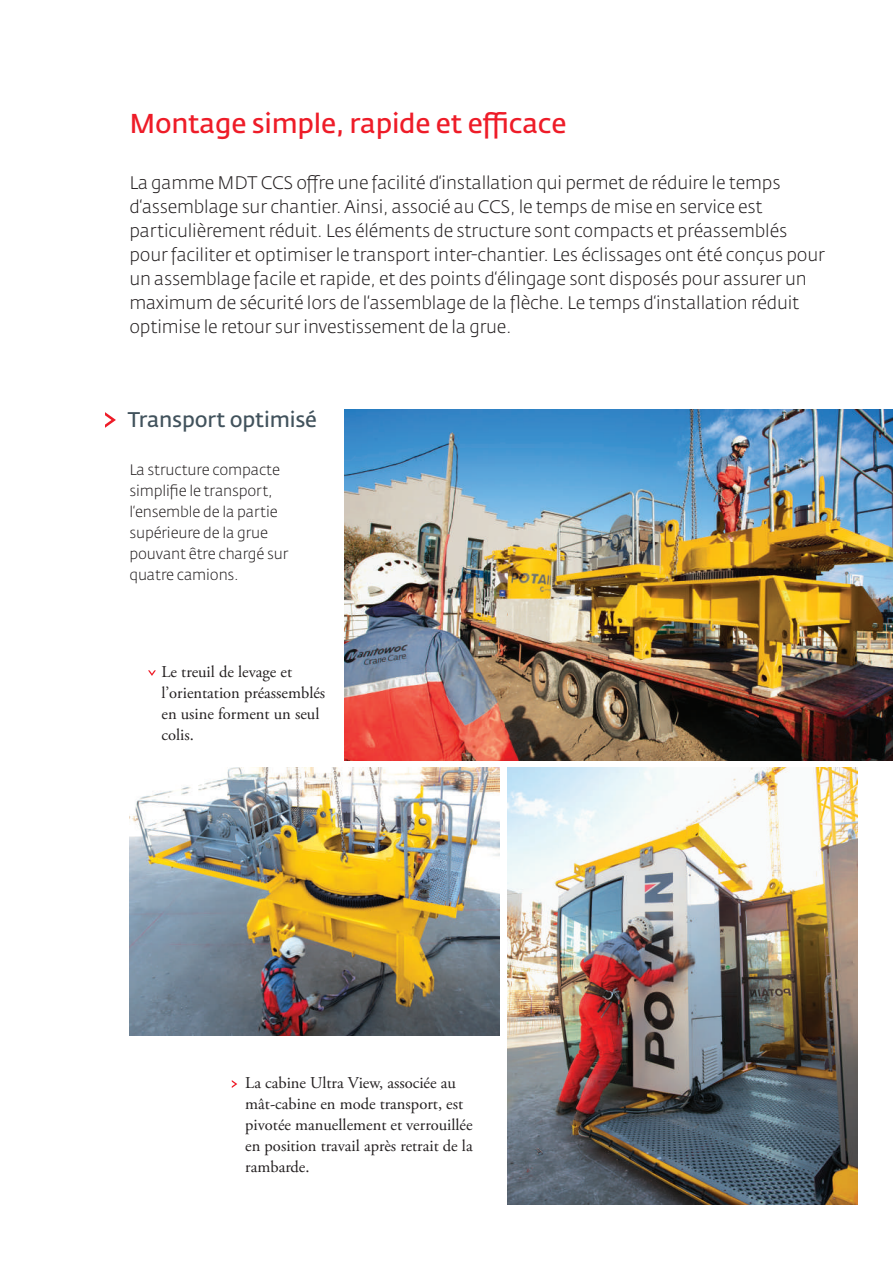
<style>
.page{position:relative;width:893px;height:1263px;background:#fff}
.page>*{position:absolute;margin:0;border:0;box-sizing:border-box;transform-origin:0 0}
.t1{font:600 27px "Fedra Sans Pro";letter-spacing:-.01em;color:#ee1c28}
.t2{font:600 21px "Fedra Sans Pro";letter-spacing:-.01em;color:#41525c}
.t3{font:300 18px/24px "Fedra Sans Pro";letter-spacing:-.01em;color:#231f20}
.t4{font:16.5px/21px "Adobe Garamond Pro";color:#231f20}
.t5{font:300 15px/21px "Fedra Sans Pro";letter-spacing:-.01em;color:#231f20}
</style>
<div class="page">
<img style="left:129px;top:767px;width:371px;height:268px">
<img style="left:344px;top:410px;width:549px;height:350px">
<img style="left:507px;top:767px;width:350px;height:437px">
<svg style="left:105px;top:412px;width:11px;height:16px"></svg>
<svg style="left:232px;top:1080px;width:5px;height:8px"></svg>
<svg style="left:148px;top:670px;width:8px;height:6px"></svg>
<h1 class="t1" style="left:129px;top:107px;width:438px">Montage simple, rapide et efficace</h1>
<p class="t3" style="left:129px;top:171px;width:697px">La gamme MDT CCS offre une facilité d‘installation qui permet de réduire le temps d‘assemblage sur chantier. Ainsi, associé au CCS, le temps de mise en service est particulièrement réduit. Les éléments de structure sont compacts et préassemblés pour faciliter et optimiser le transport inter-chantier. Les éclissages ont été conçus pour un assemblage facile et rapide, et des points d‘élingage sont disposés pour assurer un maximum de sécurité lors de l‘assemblage de la flèche. Le temps d‘installation réduit optimise le retour sur investissement de la grue.</p>
<p class="t2" style="left:128px;top:407px;width:191px">Transport optimisé</p>
<p class="t5" style="left:129px;top:459px;width:160px">La structure compacte simplifie le transport, l‘ensemble de la partie supérieure de la grue pouvant être chargé sur quatre camions.</p>
<p class="t4" style="left:161px;top:662px;width:165px">Le treuil de levage et l’orientation préassemblés en usine forment un seul colis.</p>
<p class="t4" style="left:245px;top:1073px;width:229px">La cabine Ultra View, associée au mât-cabine en mode transport, est pivotée manuellement et verrouillée en position travail après retrait de la rambarde.</p>
</div>
